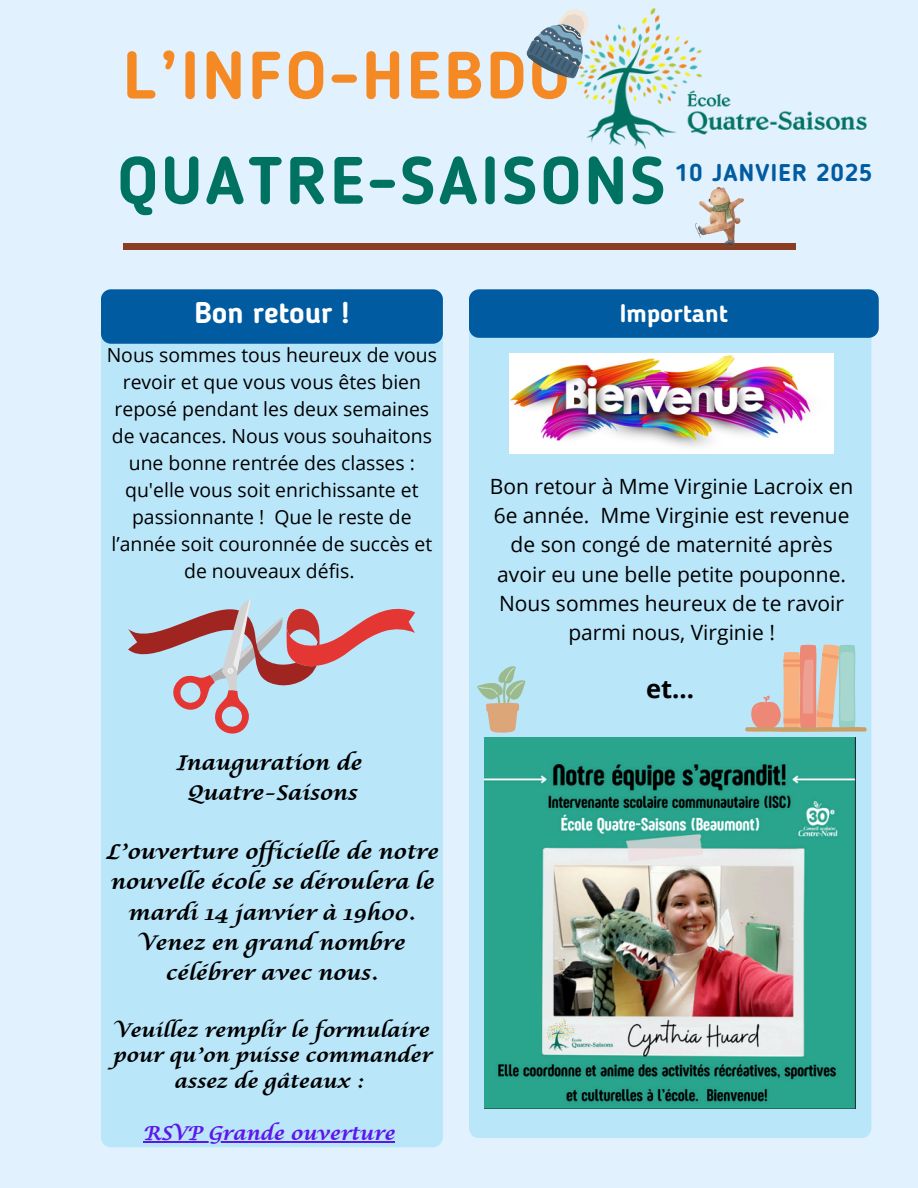
<style>
.page{position:relative;width:918px;height:1188px;background:#e1f1fd}
.page>*{position:absolute;margin:0;border:0;box-sizing:border-box;transform-origin:0 0}
.t1{font:700 66.3px "Blogger Sans";letter-spacing:.05em;color:#007262}
.t2{font:700 66.3px "Blogger Sans";letter-spacing:.05em;color:#f58923}
.t3{font:700 29.85px "Blogger Sans";color:#fff}
.t4{font:700 25.5px "Open Sans";color:#000}
.t5{font:700 25.05px "Blogger Sans";color:#fff}
.t6{font:700 24px "Blogger Sans";letter-spacing:.05em;color:#015ba0}
.t7{font:21px/29.2px "Open Sans";color:#000;text-align:center}
.t8{font:700 20.4px/30.3px "Lucida Calligraphy Std";color:#000;text-align:center}
.t9{font:19.35px/27px "Open Sans";color:#000;text-align:center}
.t10{font:700 19.2px/25.8px "Lucida Calligraphy Std";color:#000;text-align:center}
.t11{font:700 19.2px "Lucida Calligraphy Std";color:#5e17eb}
</style>
<div class="page">
<div style="left:101px;top:344px;width:342px;height:803px;background:#bae6fa"></div>
<div style="left:101px;top:289px;width:342px;height:55px;background:#015ba0"></div>
<div style="left:123px;top:243px;width:672px;height:6px;background:#8a3d21"></div>
<img style="left:578px;top:8px;width:289px;height:142px">
<div style="left:469px;top:338px;width:402px;height:800px;background:#bae6fa"></div>
<svg style="left:477px;top:666px;width:49px;height:67px;background:#bbcbbf"></svg>
<div style="left:469px;top:289px;width:410px;height:49px;background:#015ba0"></div>
<svg style="left:526px;top:8px;width:64px;height:71px"></svg>
<img style="left:696px;top:188px;width:47px;height:58px">
<svg style="left:128px;top:599px;width:288px;height:137px;background:#bdbecc"></svg>
<img style="left:484px;top:738px;width:372px;height:371px">
<img style="left:510px;top:354px;width:324px;height:100px">
<hr style="left:143px;top:1141px;width:252px;height:1px;background:#5e17eb">
<svg style="left:745px;top:644px;width:122px;height:88px;background:#cfc2b7"></svg>
<p class="t2" style="left:123px;top:48px;width:448px">L’INFO-HEBDO</p>
<h1 class="t1" style="left:118px;top:153px;width:549px">QUATRE-SAISONS</h1>
<h3 class="t6" style="left:675px;top:163px;width:198px">10 JANVIER 2025</h3>
<p class="t3" style="left:195px;top:300px;width:156px">Bon retour !</p>
<p class="t9" style="left:107px;top:341px;width:332px">Nous sommes tous heureux de vous revoir et que vous vous êtes bien reposé pendant les deux semaines de vacances. Nous vous souhaitons une bonne rentrée des classes : qu'elle vous soit enrichissante et passionnante ! Que le reste de l’année soit couronnée de succès et de nouveaux défis.</p>
<h2 class="t8" style="left:176px;top:749px;width:187px">Inauguration de<br>Quatre-Saisons</h2>
<p class="t8" style="left:106px;top:838px;width:334px">L’ouverture oficielle de notre nouvelle école se déroulera le mardi 14 janvier à 19h00.<br>Venez en grand nombre célébrer avec nous.</p>
<p class="t10" style="left:112px;top:1018px;width:320px">Veuillez remplir le formulaire pour qu’on puisse commander assez de gâteaux :</p>
<h5 class="t11" style="left:143px;top:1122px;width:253px">RSVP Grande ouverture</h5>
<h1 class="t5" style="left:620px;top:303px;width:109px">Important</h1>
<h5 class="t7" style="left:490px;top:471px;width:365px">Bon retour à Mme Virginie Lacroix en<br>6e année. Mme Virginie est revenue de son congé de maternité après avoir eu une belle petite pouponne.<br>Nous sommes heureux de te ravoir parmi nous, Virginie !</h5>
<h5 class="t4" style="left:646px;top:671px;width:49px">et...</h5>
</div>
